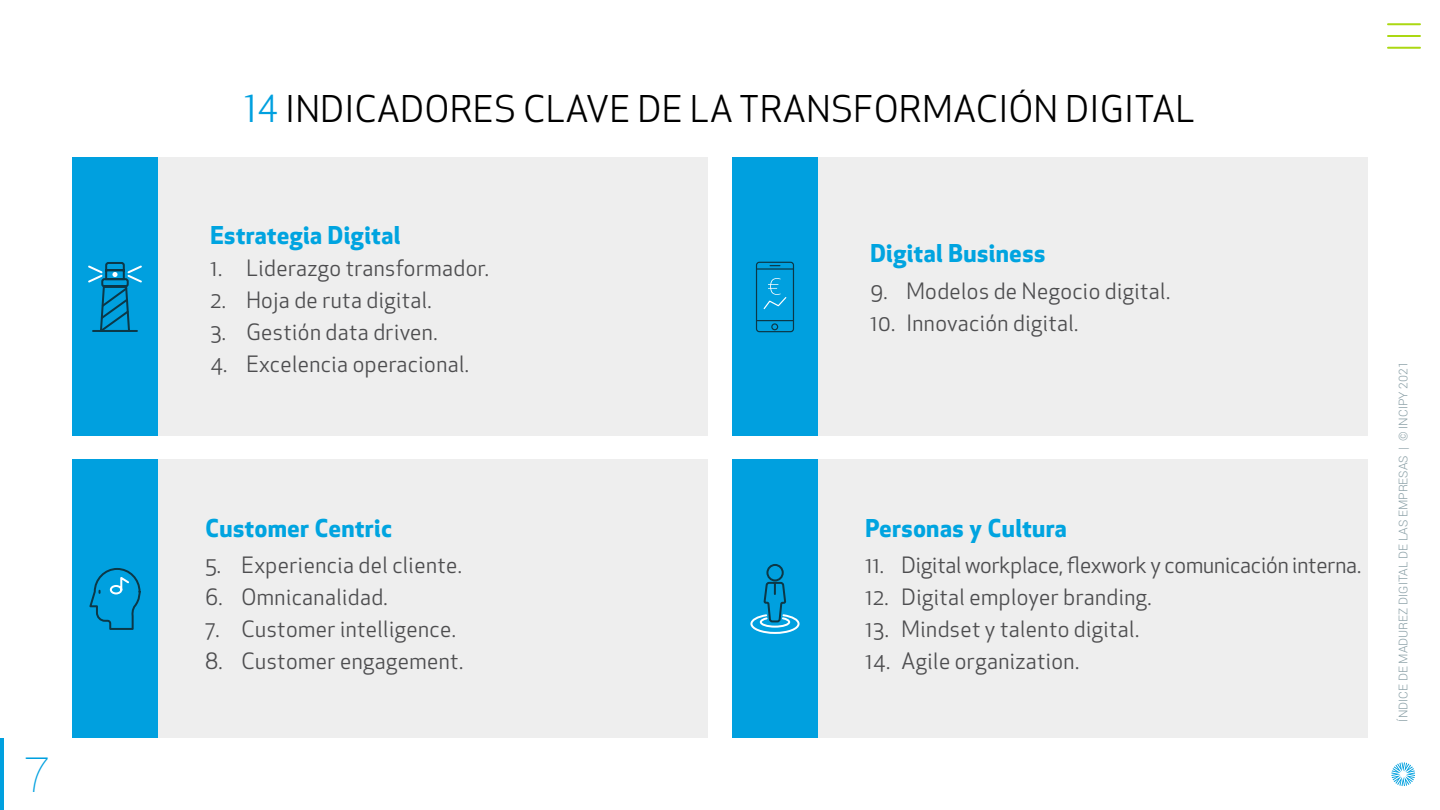
<style>
.page{position:relative;width:1440px;height:810px;background:#fff}
.page>*{position:absolute;margin:0;border:0;box-sizing:border-box;transform-origin:0 0}
.t1{font:100 48px "Roboto";color:#00a0df}
.t2{font:36px "Apex New";letter-spacing:.02em;color:#000}
.t3{font:700 24px "Apex New";letter-spacing:.02em;color:#00a4e0}
.t4{font:22px "Apex New";letter-spacing:.02em;color:#4d4d4f}
.t5{font:22px "Apex New";letter-spacing:-.005em;color:#4d4d4f}
.t6{font:300 12px "Roboto";color:#869ca3}
.s1{color:#00a0df}
</style>
<div class="page">
<hr style="left:0;top:738px;width:4px;height:72px;background:#00a0df">
<svg style="left:1391px;top:762px;width:24px;height:24px"></svg>
<div style="left:158px;top:460px;width:550px;height:278px;background:#eee"></div>
<div style="left:72px;top:460px;width:86px;height:278px;background:#00a0df"></div>
<hr style="left:1388px;top:23px;width:32px;height:2px;background:#abd812">
<hr style="left:1388px;top:35px;width:32px;height:2px;background:#abd812">
<hr style="left:1388px;top:47px;width:32px;height:2px;background:#abd812">
<div style="left:732px;top:460px;width:86px;height:278px;background:#00a0df"></div>
<div style="left:818px;top:460px;width:550px;height:278px;background:#eee"></div>
<svg style="left:750px;top:564px;width:50px;height:70px"></svg>
<div style="left:158px;top:158px;width:550px;height:278px;background:#eee"></div>
<div style="left:72px;top:158px;width:86px;height:278px;background:#00a0df"></div>
<svg style="left:88px;top:262px;width:54px;height:70px"></svg>
<svg style="left:89px;top:568px;width:52px;height:62px"></svg>
<div style="left:732px;top:158px;width:86px;height:278px;background:#00a0df"></div>
<div style="left:818px;top:158px;width:550px;height:278px;background:#eee"></div>
<svg style="left:756px;top:262px;width:38px;height:70px"></svg>
<h1 class="t1" style="left:24px;top:742px;width:28px">7</h1>
<h2 class="t2" style="left:245px;top:86px;width:952px"><span class="s1">14</span> INDICADORES CLAVE DE LA TRANSFORMACIÓN DIGITAL</h2>
<p class="t3" style="left:210px;top:218px;width:192px">Estrategia Digital</p>
<p class="t4" style="left:210px;top:254px;width:280px">1. Liderazgo transformador.</p>
<p class="t4" style="left:210px;top:286px;width:223px">2. Hoja de ruta digital.</p>
<p class="t4" style="left:210px;top:318px;width:229px">3. Gestión data driven.</p>
<p class="t4" style="left:210px;top:350px;width:260px">4. Excelencia operacional.</p>
<p class="t3" style="left:205px;top:511px;width:188px">Customer Centric</p>
<p class="t4" style="left:205px;top:552px;width:258px">5. Experiencia del cliente.</p>
<p class="t4" style="left:205px;top:584px;width:184px">6. Omnicanalidad.</p>
<p class="t4" style="left:205px;top:616px;width:252px">7. Customer intelligence.</p>
<p class="t4" style="left:205px;top:648px;width:259px">8. Customer engagement.</p>
<p class="t3" style="left:870px;top:236px;width:177px">Digital Business</p>
<p class="t4" style="left:870px;top:277px;width:301px">9. Modelos de Negocio digital.</p>
<p class="t4" style="left:870px;top:309px;width:210px">10. Innovación digital.</p>
<p class="t3" style="left:866px;top:511px;width:203px">Personas y Cultura</p>
<p class="t5" style="left:866px;top:552px;width:497px">11. Digital workplace, flexwork y comunicación interna.</p>
<p class="t4" style="left:866px;top:584px;width:288px">12. Digital employer branding.</p>
<p class="t4" style="left:866px;top:616px;width:275px">13. Mindset y talento digital.</p>
<p class="t4" style="left:866px;top:648px;width:215px">14. Agile organization.</p>
<p class="t6" style="left:1395px;top:722px;width:362px;rotate:-90deg">ÍNDICE DE MADUREZ DIGITAL DE LAS EMPRESAS | © INCIPY 2021</p>
</div>
